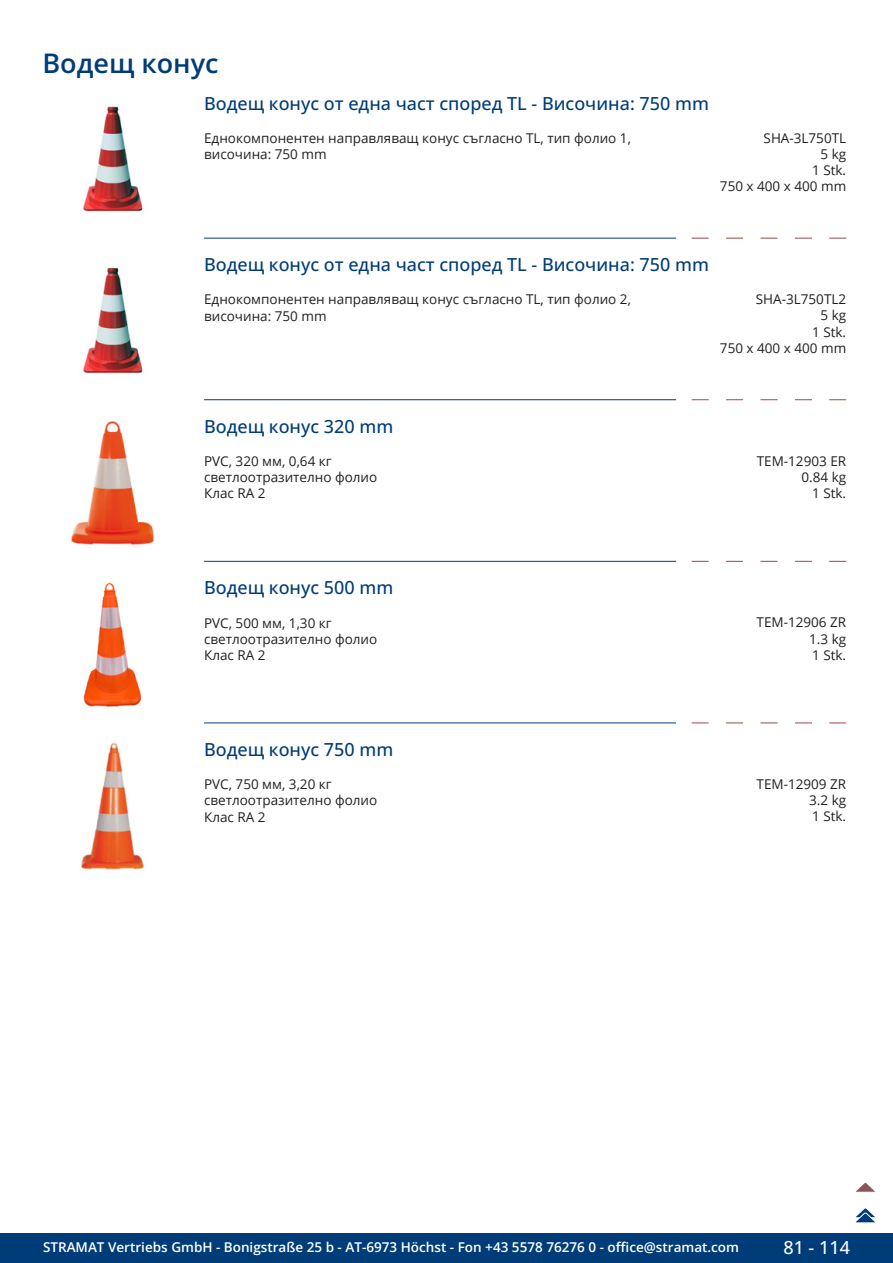
<style>
.page{position:relative;width:893px;height:1263px;background:#fff}
.page>*{position:absolute;margin:0;border:0;box-sizing:border-box;transform-origin:0 0}
.GruppeName{font:600 27px "Open Sans";color:#003d78}
.ArtikelName{font:500 18px "Open Sans";color:#003d78}
.t1{font:500 18px "Open Sans";color:#fff}
.Beschreibung{font:13.5px/16.2px "Open Sans";color:#231f20}
.ArtikelNummer{font:13.5px "Open Sans";color:#231f20}
.t2{font:600 13.5px "Open Sans";color:#fff}
</style>
<div class="page">
<div style="left:0;top:1233px;width:893px;height:30px;background:#003d78"></div>
<img style="left:83px;top:106px;width:60px;height:106px">
<img style="left:83px;top:267px;width:60px;height:107px">
<svg style="left:692px;top:238px;width:17px;height:1px"></svg>
<svg style="left:726px;top:238px;width:17px;height:1px"></svg>
<svg style="left:760px;top:238px;width:17px;height:1px"></svg>
<svg style="left:795px;top:238px;width:17px;height:1px"></svg>
<svg style="left:829px;top:238px;width:17px;height:1px"></svg>
<hr style="left:204px;top:238px;width:472px;height:1px;background:#003d78">
<img style="left:71px;top:421px;width:83px;height:124px">
<svg style="left:692px;top:399px;width:17px;height:1px"></svg>
<svg style="left:726px;top:399px;width:17px;height:1px"></svg>
<svg style="left:760px;top:399px;width:17px;height:1px"></svg>
<svg style="left:795px;top:399px;width:17px;height:1px"></svg>
<svg style="left:829px;top:399px;width:17px;height:1px"></svg>
<hr style="left:204px;top:399px;width:472px;height:1px;background:#003d78">
<img style="left:83px;top:582px;width:59px;height:125px">
<svg style="left:692px;top:561px;width:17px;height:1px"></svg>
<svg style="left:726px;top:561px;width:17px;height:1px"></svg>
<svg style="left:760px;top:561px;width:17px;height:1px"></svg>
<svg style="left:795px;top:561px;width:17px;height:1px"></svg>
<svg style="left:829px;top:561px;width:17px;height:1px"></svg>
<hr style="left:204px;top:561px;width:472px;height:1px;background:#003d78">
<img style="left:81px;top:742px;width:63px;height:128px">
<svg style="left:692px;top:723px;width:17px;height:1px"></svg>
<svg style="left:726px;top:723px;width:17px;height:1px"></svg>
<svg style="left:760px;top:723px;width:17px;height:1px"></svg>
<svg style="left:795px;top:723px;width:17px;height:1px"></svg>
<svg style="left:829px;top:723px;width:17px;height:1px"></svg>
<hr style="left:204px;top:723px;width:472px;height:1px;background:#003d78">
<svg style="left:856px;top:1183px;width:19px;height:9px"></svg>
<svg style="left:855px;top:1208px;width:21px;height:15px"></svg>
<p class="GruppeName" style="left:43px;top:44px;width:178px">Водещ конус</p>
<p class="ArtikelName" style="left:204px;top:91px;width:506px">Водещ конус от една част според TL - Височина: 750 mm</p>
<p class="Beschreibung" style="left:204px;top:129px;width:428px">Еднокомпонентен направляващ конус съгласно TL, тип фолио 1, височина: 750 mm</p>
<p class="ArtikelNummer" style="left:764px;top:128px;width:84px">SHA-3L750TL</p>
<p class="ArtikelNummer" style="left:820px;top:145px;width:27px">5 kg</p>
<p class="ArtikelNummer" style="left:812px;top:161px;width:36px">1 Stk.</p>
<p class="ArtikelNummer" style="left:720px;top:177px;width:128px">750 x 400 x 400 mm</p>
<p class="ArtikelName" style="left:204px;top:252px;width:506px">Водещ конус от една част според TL - Височина: 750 mm</p>
<p class="Beschreibung" style="left:204px;top:291px;width:428px">Еднокомпонентен направляващ конус съгласно TL, тип фолио 2, височина: 750 mm</p>
<p class="ArtikelNummer" style="left:756px;top:290px;width:92px">SHA-3L750TL2</p>
<p class="ArtikelNummer" style="left:820px;top:306px;width:27px">5 kg</p>
<p class="ArtikelNummer" style="left:812px;top:322px;width:36px">1 Stk.</p>
<p class="ArtikelNummer" style="left:720px;top:339px;width:128px">750 x 400 x 400 mm</p>
<p class="ArtikelName" style="left:204px;top:414px;width:191px">Водещ конус 320 mm</p>
<p class="Beschreibung" style="left:204px;top:453px;width:175px">PVC, 320 мм, 0,64 кг светлоотразително фолио<br>Клас RA 2</p>
<p class="ArtikelNummer" style="left:757px;top:452px;width:91px">TEM-12903 ER</p>
<p class="ArtikelNummer" style="left:801px;top:468px;width:46px">0.84 kg</p>
<p class="ArtikelNummer" style="left:812px;top:484px;width:36px">1 Stk.</p>
<p class="ArtikelName" style="left:204px;top:575px;width:191px">Водещ конус 500 mm</p>
<p class="Beschreibung" style="left:204px;top:614px;width:175px">PVC, 500 мм, 1,30 кг светлоотразително фолио<br>Клас RA 2</p>
<p class="ArtikelNummer" style="left:756px;top:613px;width:91px">TEM-12906 ZR</p>
<p class="ArtikelNummer" style="left:809px;top:629px;width:39px">1.3 kg</p>
<p class="ArtikelNummer" style="left:812px;top:646px;width:36px">1 Stk.</p>
<p class="ArtikelName" style="left:204px;top:737px;width:191px">Водещ конус 750 mm</p>
<p class="Beschreibung" style="left:204px;top:776px;width:175px">PVC, 750 мм, 3,20 кг светлоотразително фолио<br>Клас RA 2</p>
<p class="ArtikelNummer" style="left:756px;top:775px;width:91px">TEM-12909 ZR</p>
<p class="ArtikelNummer" style="left:809px;top:791px;width:39px">3.2 kg</p>
<p class="ArtikelNummer" style="left:812px;top:807px;width:36px">1 Stk.</p>
<p class="t2" style="left:43px;top:1238px;width:698px">STRAMAT Vertriebs GmbH - Bonigstraße 25 b - AT-6973 Höchst - Fon +43 5578 76276 0 - office@stramat.com</p>
<h2 class="t1" style="left:783px;top:1234px;width:68px">81 - 114</h2>
</div>
